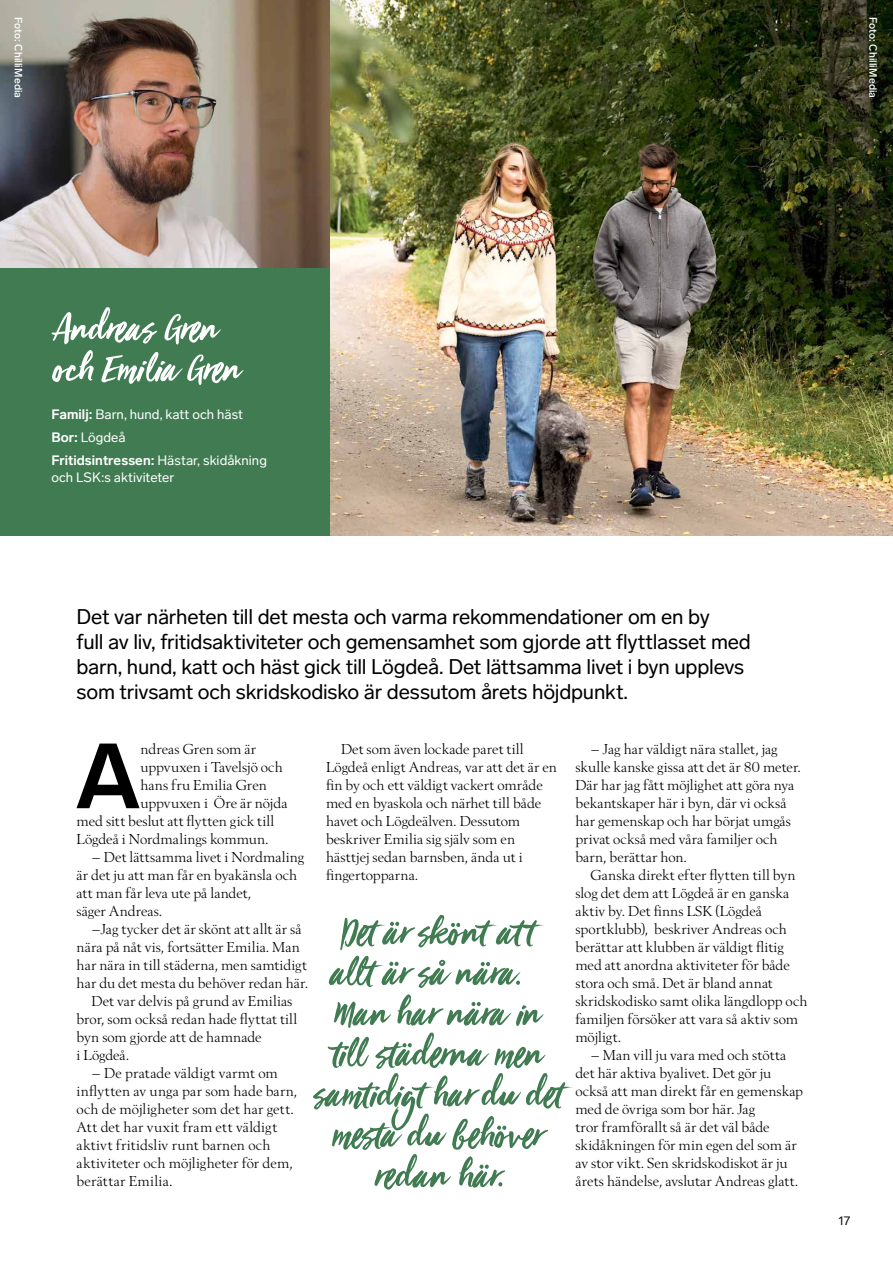
<style>
.page{position:relative;width:893px;height:1263px;background:#fff}
.page>*{position:absolute;margin:0;border:0;box-sizing:border-box;transform-origin:0 0}
.t1{font:700 91.05px "Lab Grotesque";color:#000}
.t2{font:21px/25.2px "Lab Grotesque";letter-spacing:-.01em;color:#000}
.t3{font:15px/18px "Berling";letter-spacing:.005em;color:#000}
.t4{font:13.5px/23px "Lab Grotesque";color:#fff}
.t5{font:12px "Lab Grotesque";color:#000}
.t6{font:500 10.5px "Lab Grotesque";letter-spacing:.01em;color:#fff}
.s1{font-weight:700}
</style>
<div class="page">
<img style="left:0;top:0;width:330px;height:268px">
<div style="left:0;top:268px;width:330px;height:268px;background:#407b52"></div>
<svg style="left:52px;top:307px;width:192px;height:78px"></svg>
<img style="left:330px;top:0;width:563px;height:536px">
<svg style="left:340px;top:915px;width:204px;height:35px"></svg>
<svg style="left:329px;top:956px;width:191px;height:32px"></svg>
<svg style="left:313px;top:994px;width:260px;height:195px"></svg>
<p class="t6" style="left:25px;top:17px;width:83px;rotate:90deg">Foto: ChilliMedia</p>
<p class="t6" style="left:879px;top:17px;width:83px;rotate:90deg">Foto: ChilliMedia</p>
<p class="t4" style="left:51px;top:403px;width:217px"><span class="s1">Familj:</span> Barn, hund, katt och häst<br><span class="s1">Bor:</span> Lögdeå<br><span class="s1">Fritidsintressen:</span> Hästar, skidåkning</p>
<p class="t4" style="left:51px;top:465px;width:124px">och LSK:s aktiviteter</p>
<p class="t2" style="left:77px;top:604px;width:676px">Det var närheten till det mesta och varma rekommendationer om en by<br>full av liv, fritidsaktiviteter och gemensamhet som gjorde att flyttlasset med barn, hund, katt och häst gick till Lögdeå. Det lättsamma livet i byn upplevs som trivsamt och skridskodisko är dessutom årets höjdpunkt.</p>
<h1 class="t1" style="left:76px;top:713px;width:66px">A</h1>
<p class="t3" style="left:140px;top:741px;width:117px">ndreas Gren som är</p>
<p class="t3" style="left:140px;top:759px;width:144px">uppvuxen i Tavelsjö och</p>
<p class="t3" style="left:140px;top:777px;width:128px">hans fru Emilia Gren</p>
<p class="t3" style="left:140px;top:795px;width:149px">uppvuxen i Öre är nöjda</p>
<p class="t3" style="left:77px;top:813px;width:199px">med sitt beslut att flytten gick till</p>
<p class="t3" style="left:77px;top:831px;width:194px">Lögdeå i Nordmalings kommun.</p>
<p class="t3" style="left:77px;top:849px;width:229px;text-indent:15px">– Det lättsamma livet i Nordmaling är det ju att man får en byakänsla och att man får leva ute på landet,<br>säger Andreas.</p>
<p class="t3" style="left:92px;top:921px;width:212px">–Jag tycker det är skönt att allt är så</p>
<p class="t3" style="left:77px;top:939px;width:225px">nära på nåt vis, fortsätter Emilia. Man</p>
<p class="t3" style="left:77px;top:957px;width:232px">har nära in till städerna, men samtidigt</p>
<p class="t3" style="left:77px;top:975px;width:233px">har du det mesta du behöver redan här.</p>
<p class="t3" style="left:92px;top:993px;width:202px">Det var delvis på grund av Emilias</p>
<p class="t3" style="left:77px;top:1011px;width:222px">bror, som också redan hade flyttat till</p>
<p class="t3" style="left:77px;top:1029px;width:187px">byn som gjorde att de hamnade</p>
<p class="t3" style="left:77px;top:1047px;width:54px">i Lögdeå.</p>
<p class="t3" style="left:77px;top:1065px;width:222px;text-indent:15px">– De pratade väldigt varmt om inflytten av unga par som hade barn, och de möjligheter som det har gett.<br>Att det har vuxit fram ett väldigt aktivt fritidsliv runt barnen och aktiviteter och möjligheter för dem, berättar Emilia.</p>
<p class="t3" style="left:326px;top:741px;width:233px;text-indent:15px">Det som även lockade paret till<br>Lögdeå enligt Andreas, var att det är en fin by och ett väldigt vackert område med en byaskola och närhet till både havet och Lögdeälven. Dessutom beskriver Emilia sig själv som en hästtjej sedan barnsben, ända ut i fingertopparna.</p>
<p class="t3" style="left:575px;top:741px;width:227px;text-indent:15px">– Jag har väldigt nära stallet, jag skulle kanske gissa att det är 80 meter.<br>Där har jag fått möjlighet att göra nya bekantskaper här i byn, där vi också har gemenskap och har börjat umgås privat också med våra familjer och barn, berättar hon.</p>
<p class="t3" style="left:575px;top:867px;width:234px;text-indent:15px">Ganska direkt efter flytten till byn slog det dem att Lögdeå är en ganska aktiv by. Det finns LSK (Lögdeå sportklubb), beskriver Andreas och berättar att klubben är väldigt flitig med att anordna aktiviteter för både stora och små. Det är bland annat skridskodisko samt olika längdlopp och familjen försöker att vara så aktiv som möjligt.</p>
<p class="t3" style="left:575px;top:1047px;width:229px;text-indent:15px">– Man vill ju vara med och stötta det här aktiva byalivet. Det gör ju också att man direkt får en gemenskap med de övriga som bor här. Jag<br>tror framförallt så är det väl både skidåkningen för min egen del som är av stor vikt. Sen skridskodiskot är ju årets händelse, avslutar Andreas glatt.</p>
<p class="t5" style="left:839px;top:1214px;width:13px">17</p>
</div>
